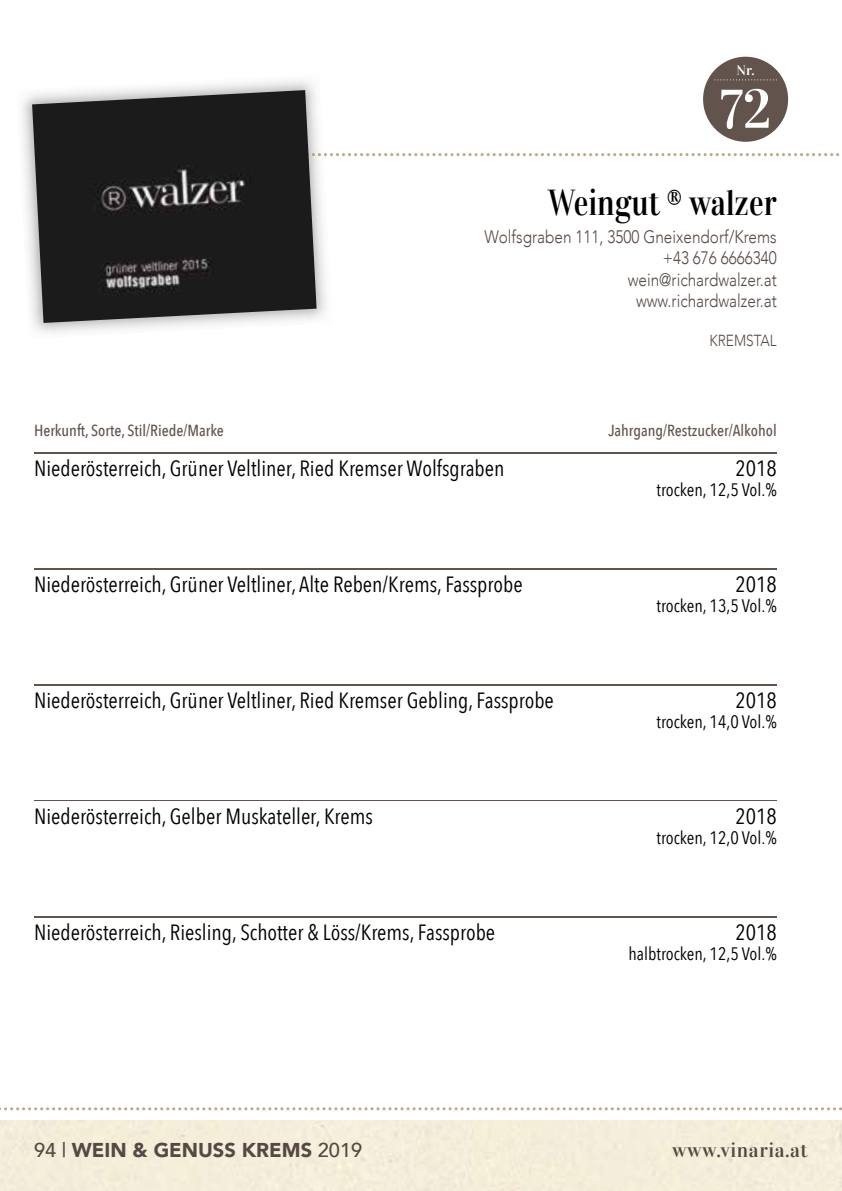
<style>
.page{position:relative;width:842px;height:1191px;background:#fff}
.page>*{position:absolute;margin:0;border:0;box-sizing:border-box;transform-origin:0 0}
.t1{font:54.6px "Vidaloka";color:#fff}
.t2{font:36px "Vidaloka";color:#000;scale:.85 1}
.t3{font:22px "Avenir Next Condensed";color:#000}
.t4{font:900 20px "Avenir";color:#564842}
.t5{font:20px "Vidaloka";letter-spacing:.03em;color:#564842}
.t6{font:300 18px/21.6px "Avenir";color:#564842;text-align:right;scale:.85 1}
.t7{font:18px "Avenir Next Condensed";color:#000}
.t8{font:500 16px "Avenir Next Condensed";color:#63534d}
.t9{font:300 16px "Avenir";color:#564842;scale:.85 1}
.t10{font:14px "Vidaloka";color:#fff}
.s1{font-weight:500}
</style>
<div class="page">
<svg style="left:0;top:1107px;width:842px;height:3px"></svg>
<div style="left:703px;top:57px;width:85px;height:85px;background:#63534d;border-radius:50%"></div>
<svg style="left:714px;top:79px;width:63px;height:1px"></svg>
<svg style="left:317px;top:153px;width:523px;height:3px"></svg>
<img style="left:32px;top:90px;width:285px;height:233px">
<hr style="left:34px;top:452px;width:743px;height:1px;background:#63534d">
<hr style="left:34px;top:568px;width:743px;height:1px;background:#63534d">
<hr style="left:34px;top:684px;width:743px;height:1px;background:#63534d">
<hr style="left:34px;top:800px;width:743px;height:1px;background:#63534d">
<hr style="left:34px;top:916px;width:743px;height:1px;background:#63534d">
<p class="t10" style="left:736px;top:61px;width:20px">Nr.</p>
<h1 class="t1" style="left:720px;top:76px;width:53px">72</h1>
<h2 class="t2" style="left:548px;top:181px;width:271px">Weingut ® walzer</h2>
<p class="t6" style="left:485px;top:226px;width:345px">Wolfsgraben 111, 3500 Gneixendorf/Krems +43 676 6666340<br>wein@richardwalzer.at www.richardwalzer.at</p>
<p class="t9" style="left:709px;top:331px;width:81px">KREMSTAL</p>
<p class="t8" style="left:34px;top:420px;width:191px">Herkunft, Sorte, Stil/Riede/Marke</p>
<p class="t8" style="left:608px;top:420px;width:170px">Jahrgang/Restzucker/Alkohol</p>
<p class="t3" style="left:34px;top:455px;width:472px">Niederösterreich, Grüner Veltliner, Ried Kremser Wolfsgraben</p>
<p class="t3" style="left:735px;top:455px;width:43px">2018</p>
<p class="t7" style="left:656px;top:478px;width:122px">trocken, 12,5 Vol.%</p>
<p class="t3" style="left:34px;top:571px;width:490px">Niederösterreich, Grüner Veltliner, Alte Reben/Krems, Fassprobe</p>
<p class="t3" style="left:735px;top:571px;width:43px">2018</p>
<p class="t7" style="left:656px;top:594px;width:122px">trocken, 13,5 Vol.%</p>
<p class="t3" style="left:34px;top:687px;width:521px">Niederösterreich, Grüner Veltliner, Ried Kremser Gebling, Fassprobe</p>
<p class="t3" style="left:735px;top:687px;width:43px">2018</p>
<p class="t7" style="left:656px;top:710px;width:122px">trocken, 14,0 Vol.%</p>
<p class="t3" style="left:34px;top:803px;width:340px">Niederösterreich, Gelber Muskateller, Krems</p>
<p class="t3" style="left:735px;top:803px;width:43px">2018</p>
<p class="t7" style="left:656px;top:826px;width:122px">trocken, 12,0 Vol.%</p>
<p class="t3" style="left:34px;top:919px;width:463px">Niederösterreich, Riesling, Schotter &amp; Löss/Krems, Fassprobe</p>
<p class="t3" style="left:735px;top:919px;width:43px">2018</p>
<p class="t7" style="left:628px;top:942px;width:150px">halbtrocken, 12,5 Vol.%</p>
<p class="t4" style="left:34px;top:1132px;width:330px"><span class="s1">94 |</span> WEIN &amp; GENUSS KREMS <span class="s1">2019</span></p>
<p class="t5" style="left:672px;top:1138px;width:137px">www.vinaria.at</p>
</div>
